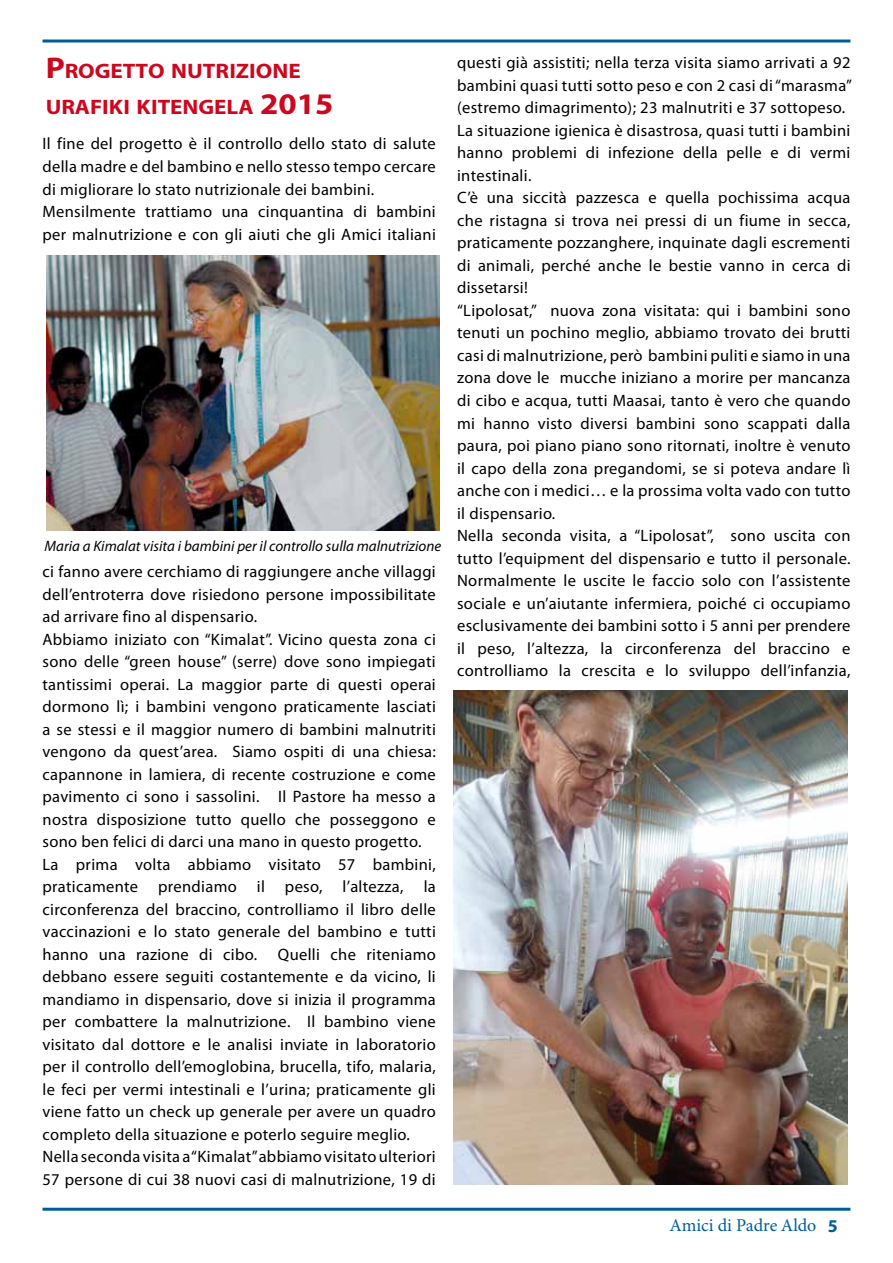
<style>
.page{position:relative;width:893px;height:1263px;background:#fff}
.page>*{position:absolute;margin:0;border:0;box-sizing:border-box;transform-origin:0 0}
.t1{font:700 30px "Myriad Pro";color:#cd071e;scale:1.1 1}
.t2{font:700 21px "Myriad Pro";color:#cd071e;scale:1.1 1}
.t3{font:18px "Minion Pro";color:#005d9b}
.t4{font:16.5px/22.5px "Myriad Pro";letter-spacing:.02em;color:#000}
.t5{font:italic 15px "Myriad Pro";color:#000}
.s1{font-size:30px}
.s2{font-family:"Myriad Pro";font-weight:700}
</style>
<div class="page">
<hr style="left:43px;top:40px;width:807px;height:3px;background:#005d9b">
<hr style="left:43px;top:1208px;width:807px;height:3px;background:#005d9b">
<img style="left:46px;top:256px;width:393px;height:274px">
<img style="left:454px;top:691px;width:393px;height:493px">
<p class="t2" style="left:46px;top:57px;width:31px"><span class="s1">P</span>ROGETTO</p>
<p class="t2" style="left:171px;top:57px;width:13px">NUTRI</p>
<p class="t2" style="left:236px;top:57px;width:25px">ZIONE</p>
<p class="t2" style="left:46px;top:93px;width:12px">URAFI</p>
<p class="t2" style="left:109px;top:93px;width:51px">KI KITENGELA</p>
<h1 class="t1" style="left:260px;top:84px;width:68px">2015</h1>
<p class="t4" style="left:43px;top:132px;width:395px">Il fine del progetto è il controllo dello stato di salute della madre e del bambino e nello stesso tempo cercare di migliorare lo stato nutrizionale dei bambini.<br>Mensilmente trattiamo una cinquantina di bambini per malnutrizione e con gli aiuti che gli Amici italiani</p>
<p class="t5" style="left:45px;top:537px;width:398px">Maria a Kimalat visita i bambini per il controllo sulla malnutrizione</p>
<p class="t4" style="left:43px;top:560px;width:395px">ci fanno avere cerchiamo di raggiungere anche villaggi dell’entroterra dove risiedono persone impossibilitate ad arrivare fino al dispensario.<br>Abbiamo iniziato con “Kimalat”. Vicino questa zona ci sono delle “green house” (serre) dove sono impiegati tantissimi operai. La maggior parte di questi operai dormono lì; i bambini vengono praticamente lasciati a se stessi e il maggior numero di bambini malnutriti vengono da quest’area. Siamo ospiti di una chiesa: capannone in lamiera, di recente costruzione e come pavimento ci sono i sassolini. Il Pastore ha messo a nostra disposizione tutto quello che posseggono e sono ben felici di darci una mano in questo progetto.<br>La prima volta abbiamo visitato 57 bambini, praticamente prendiamo il peso, l’altezza, la circonferenza del braccino, controlliamo il libro delle vaccinazioni e lo stato generale del bambino e tutti hanno una razione di cibo.</p>
<p class="t4" style="left:43px;top:943px;width:395px;text-indent:235px">Quelli che riteniamo debbano essere seguiti costantemente e da vicino, li mandiamo in dispensario, dove si inizia il programma per combattere la malnutrizione. Il bambino viene visitato dal dottore e le analisi inviate in laboratorio per il controllo dell’emoglobina, brucella, tifo, malaria, le feci per vermi intestinali e l’urina; praticamente gli viene fatto un check up generale per avere un quadro completo della situazione e poterlo seguire meglio.<br>Nella seconda visita a “Kimalat” abbiamo visitato ulteriori 57 persone di cui 38 nuovi casi di malnutrizione, 19 di</p>
<p class="t4" style="left:457px;top:51px;width:396px">questi già assistiti; nella terza visita siamo arrivati a 92 bambini quasi tutti sotto peso e con 2 casi di “marasma” (estremo dimagrimento); 23 malnutriti e 37 sottopeso.<br>La situazione igienica è disastrosa, quasi tutti i bambini hanno problemi di infezione della pelle e di vermi intestinali.<br>C’è una siccità pazzesca e quella pochissima acqua che ristagna si trova nei pressi di un fiume in secca, praticamente pozzanghere, inquinate dagli escrementi di animali, perché anche le bestie vanno in cerca di dissetarsi!<br>“Lipolosat,” nuova zona visitata: qui i bambini sono tenuti un pochino meglio, abbiamo trovato dei brutti casi di malnutrizione, però bambini puliti e siamo in una zona dove le mucche iniziano a morire per mancanza di cibo e acqua, tutti Maasai, tanto è vero che quando mi hanno visto diversi bambini sono scappati dalla paura, poi piano piano sono ritornati, inoltre è venuto il capo della zona pregandomi, se si poteva andare lì anche con i medici… e la prossima volta vado con tutto il dispensario.<br>Nella seconda visita, a “Lipolosat”, sono uscita con tutto l’equipment del dispensario e tutto il personale.<br>Normalmente le uscite le faccio solo con l’assistente sociale e un’aiutante infermiera, poiché ci occupiamo esclusivamente dei bambini sotto i 5 anni per prendere il peso, l’altezza, la circonferenza del braccino e controlliamo la crescita e lo sviluppo dell’infanzia,</p>
<p class="t3" style="left:669px;top:1215px;width:170px">Amici di Padre Aldo <span class="s2">5</span></p>
</div>
